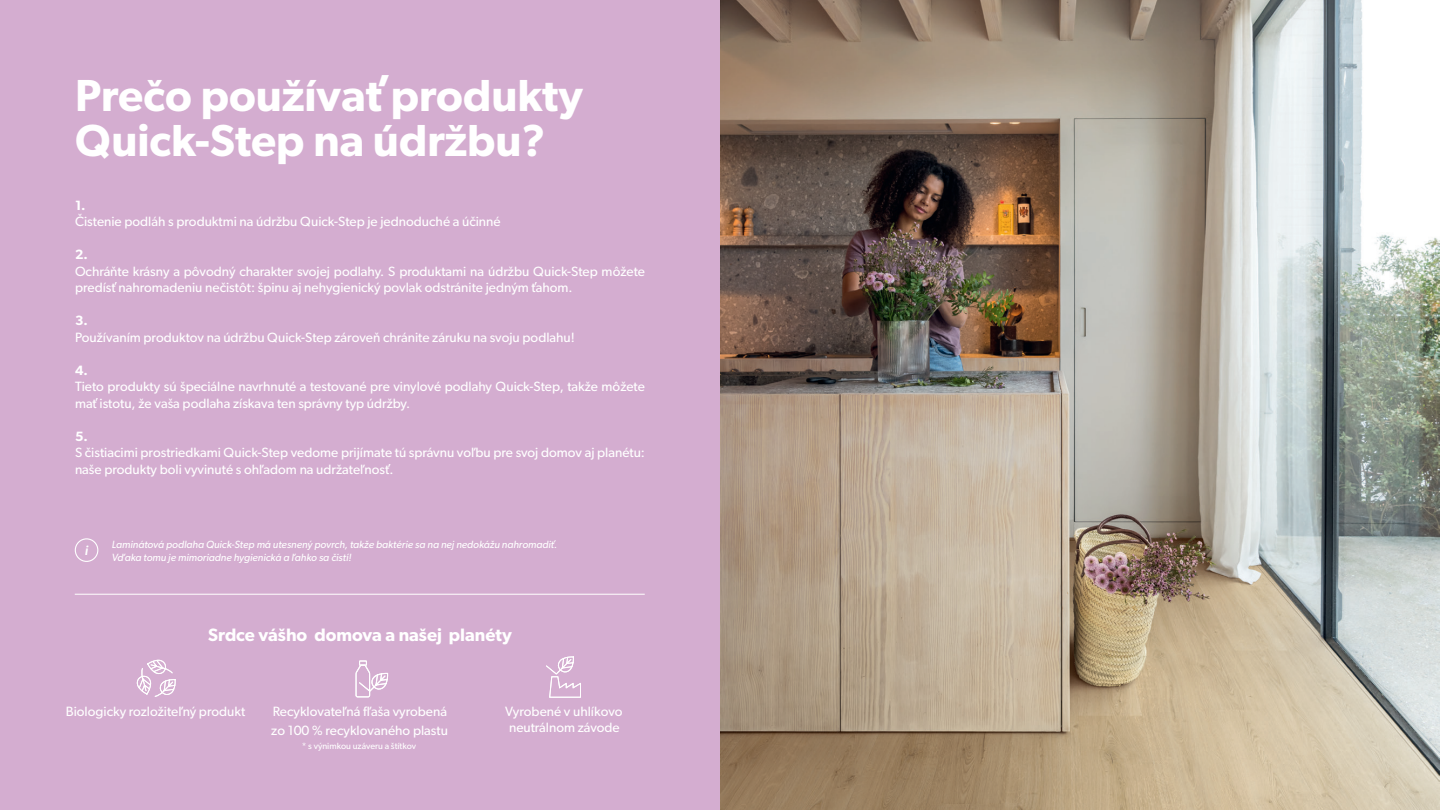
<style>
.page{position:relative;width:1440px;height:810px;background:#fff}
.page>*{position:absolute;margin:0;border:0;box-sizing:border-box;transform-origin:0 0}
.t1{font:600 45px/45px "Gibson";color:#fff}
.t2{font:600 18px "Gibson";color:#fff}
.t3{font:13.5px/16.5px "Gibson";color:#fff}
.t4{font:600 13.5px "Gibson";color:#fff}
.t5{font:italic 500 13.5px "Gibson";color:#fff}
.t6{font:italic 10.5px/12.6px "Gibson";color:#fff}
.t7{font:9px "Gibson";color:#fff}
.t8{font:500 5.62px "Gibson";color:#fff}
</style>
<div class="page">
<img style="left:720px;top:0;width:720px;height:810px">
<div style="left:0;top:0;width:720px;height:810px;background:#d4add0"></div>
<hr style="left:75px;top:594px;width:570px;height:1px;background:#fff">
<svg style="left:546px;top:656px;width:35px;height:42px"></svg>
<svg style="left:136px;top:660px;width:40px;height:37px"></svg>
<div style="left:359px;top:660px;width:8px;height:6px;border:1px solid #fff"></div>
<svg style="left:355px;top:664px;width:34px;height:34px"></svg>
<div style="left:75px;top:538px;width:23px;height:24px;border:1px solid #fff;border-radius:50%"></div>
<h1 class="t1" style="left:75px;top:72px;width:509px">Prečo používať produkty<br>Quick-Step na údržbu?</h1>
<p class="t4" style="left:75px;top:197px;width:12px">1.</p>
<p class="t3" style="left:75px;top:213px;width:427px">Čistenie podláh s produktmi na údržbu Quick-Step je jednoduché a účinné</p>
<p class="t4" style="left:75px;top:247px;width:14px">2.</p>
<p class="t3" style="left:75px;top:263px;width:572px">Ochráňte krásny a pôvodný charakter svojej podlahy. S produktami na údržbu Quick-Step môžete predísť nahromadeniu nečistôt: špinu aj nehygienický povlak odstránite jedným ťahom.</p>
<p class="t4" style="left:75px;top:313px;width:14px">3.</p>
<p class="t3" style="left:75px;top:329px;width:501px">Používaním produktov na údržbu Quick-Step zároveň chránite záruku na svoju podlahu!</p>
<p class="t4" style="left:75px;top:362px;width:14px">4.</p>
<p class="t3" style="left:75px;top:378px;width:571px">Tieto produkty sú špeciálne navrhnuté a testované pre vinylové podlahy Quick-Step, takže môžete mať istotu, že vaša podlaha získava ten správny typ údržby.</p>
<p class="t4" style="left:75px;top:428px;width:14px">5.</p>
<p class="t3" style="left:75px;top:444px;width:572px">S čistiacimi prostriedkami Quick-Step vedome prijímate tú správnu voľbu pre svoj domov aj planétu: naše produkty boli vyvinuté s ohľadom na udržateľnosť.</p>
<p class="t5" style="left:85px;top:542px;width:5px">i</p>
<p class="t6" style="left:112px;top:538px;width:447px">Laminátová podlaha Quick-Step má utesnený povrch, takže baktérie sa na nej nedokážu nahromadiť.<br>Vďaka tomu je mimoriadne hygienická a ľahko sa čistí!</p>
<h2 class="t2" style="left:208px;top:624px;width:305px">Srdce vášho domova a našej planéty</h2>
<p class="t8" style="left:345px;top:704px;width:50px">RECYCLED PLASTIC</p>
<p class="t3" style="left:66px;top:703px;width:181px">Biologicky rozložiteľný produkt</p>
<p class="t3" style="left:271px;top:702px;width:178px;line-height:18.8px">Recyklovateľná fľaša vyrobená zo 100 % recyklovaného plastu</p>
<p class="t7" style="left:302px;top:741px;width:116px">* s výnimkou uzáveru a štítkov</p>
<p class="t3" style="left:505px;top:703px;width:119px;line-height:16.2px">Vyrobené v uhlíkovo neutrálnom závode</p>
</div>
